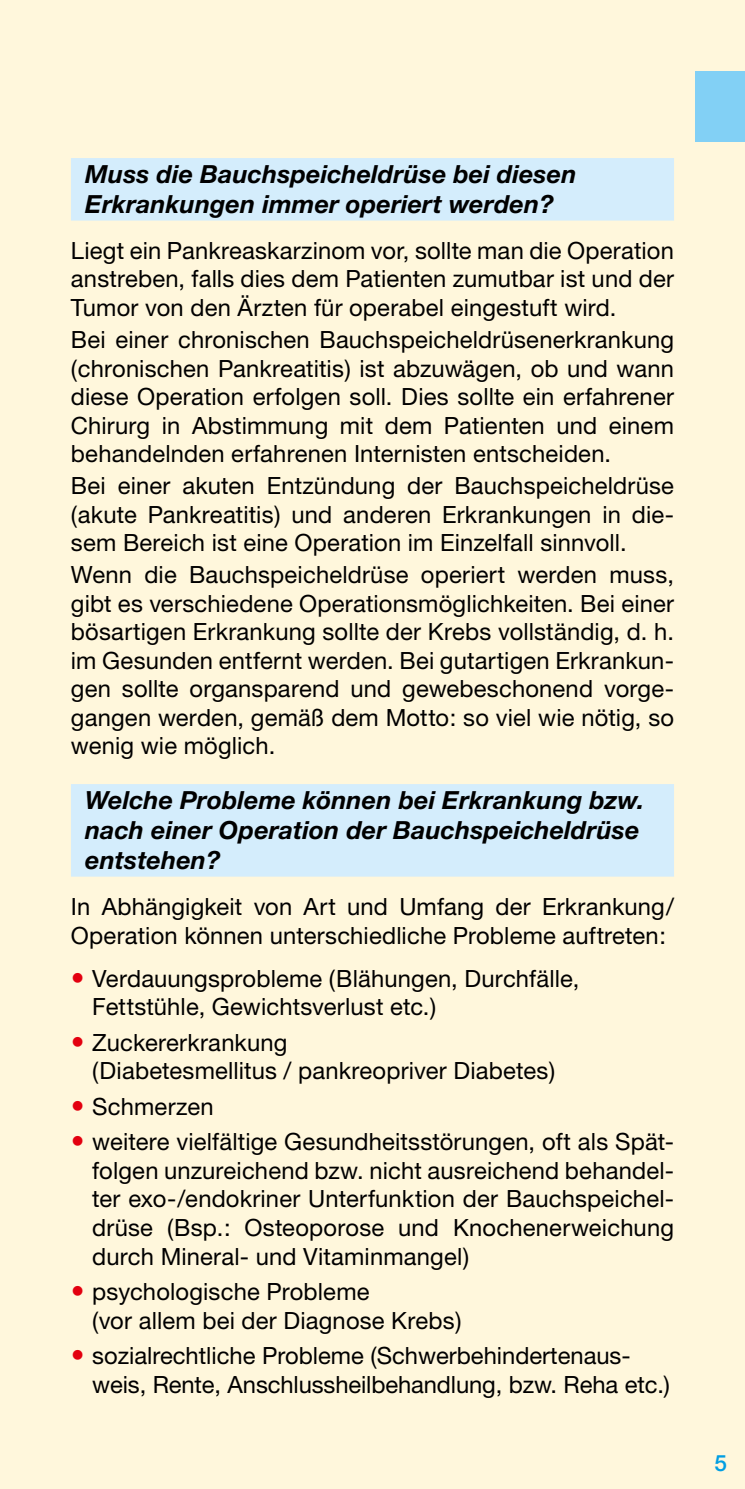
<style>
.page{position:relative;width:745px;height:1489px;background:#fff}
.page>*{position:absolute;margin:0;border:0;box-sizing:border-box;transform-origin:0 0}
.t1{font:italic 700 25px/30px "Helvetica Neue";letter-spacing:.005em;color:#000}
.t2{font:23.75px/28.5px "Helvetica Neue";letter-spacing:.005em;color:#000}
.t3{font:500 22.5px "Helvetica Neue";color:#009ee3}
</style>
<div class="page">
<div style="left:0;top:0;width:744px;height:1488px;background:#fff7dc"></div>
<div style="left:694px;top:71px;width:50px;height:71px;background:#82d0f5"></div>
<div style="left:71px;top:158px;width:602px;height:62px;background:#d4edfc"></div>
<div style="left:71px;top:784px;width:602px;height:92px;background:#d4edfc"></div>
<p class="t1" style="left:85px;top:158px;width:492px">Muss die Bauchspeicheldrüse bei diesen<br>Erkrankungen immer operiert werden?</p>
<p class="t2" style="left:71px;top:236px;width:604px;text-align:justify">Liegt ein Pankreaskarzinom vor, sollte man die Operation anstreben, falls dies dem Patienten zumutbar ist und der Tumor von den Ärzten für operabel eingestuft wird.</p>
<p class="t2" style="left:71px;top:325px;width:604px;text-align:justify">Bei einer chronischen Bauchspeicheldrüsenerkrankung (chronischen Pankreatitis) ist abzuwägen, ob und wann diese Operation erfolgen soll. Dies sollte ein erfahrener Chirurg in Abstimmung mit dem Patienten und einem behandelnden erfahrenen Internisten entscheiden.</p>
<p class="t2" style="left:71px;top:471px;width:604px;text-align:justify">Bei einer akuten Entzündung der Bauchspeicheldrüse (akute Pankreatitis) und anderen Erkrankungen in die&shy;sem Bereich ist eine Operation im Einzelfall sinnvoll.</p>
<p class="t2" style="left:71px;top:560px;width:604px;text-align:justify">Wenn die Bauchspeicheldrüse operiert werden muss, gibt es verschiedene Operationsmöglichkeiten. Bei einer bösartigen Erkrankung sollte der Krebs vollständig, d. h. im Gesunden entfernt werden. Bei gutartigen Erkrankun&shy;gen sollte organsparend und gewebeschonend vorge&shy;gangen werden, gemäß dem Motto: so viel wie nötig, so wenig wie möglich.</p>
<p class="t1" style="left:85px;top:784px;width:560px">Welche Probleme können bei Erkrankung bzw. nach einer Operation der Bauchspeicheldrüse entstehen?</p>
<p class="t2" style="left:71px;top:892px;width:604px">In Abhängigkeit von Art und Umfang der Erkrankung/<br>Operation können unterschiedliche Probleme auftreten:</p>
<p class="t2" style="left:92px;top:963px;width:488px">Verdauungsprobleme (Blähungen, Durchfälle,<br>Fettstühle, Gewichtsverlust etc.)</p>
<p class="t2" style="left:92px;top:1027px;width:464px">Zuckererkrankung<br>(Diabetesmellitus / pankreopriver Diabetes)</p>
<p class="t2" style="left:92px;top:1088px;width:583px;line-height:35.5px">Schmerzen<br>weitere vielfältige Gesundheitsstörungen, oft als Spät-</p>
<p class="t2" style="left:92px;top:1155px;width:583px;text-align:justify">folgen unzureichend bzw. nicht ausreichend behandel&shy;ter exo-/endokriner Unterfunktion der Bauchspeichel&shy;drüse (Bsp.: Osteoporose und Knochenerweichung durch Mineral- und Vitaminmangel)</p>
<p class="t2" style="left:92px;top:1276px;width:371px">psychologische Probleme<br>(vor allem bei der Diagnose Krebs)</p>
<p class="t2" style="left:92px;top:1341px;width:579px">sozialrechtliche Probleme (Schwerbehindertenaus&shy;weis, Rente, Anschlussheilbehandlung, bzw. Reha etc.)</p>
<p class="t3" style="left:713px;top:1449px;width:14px">5</p>
</div>
